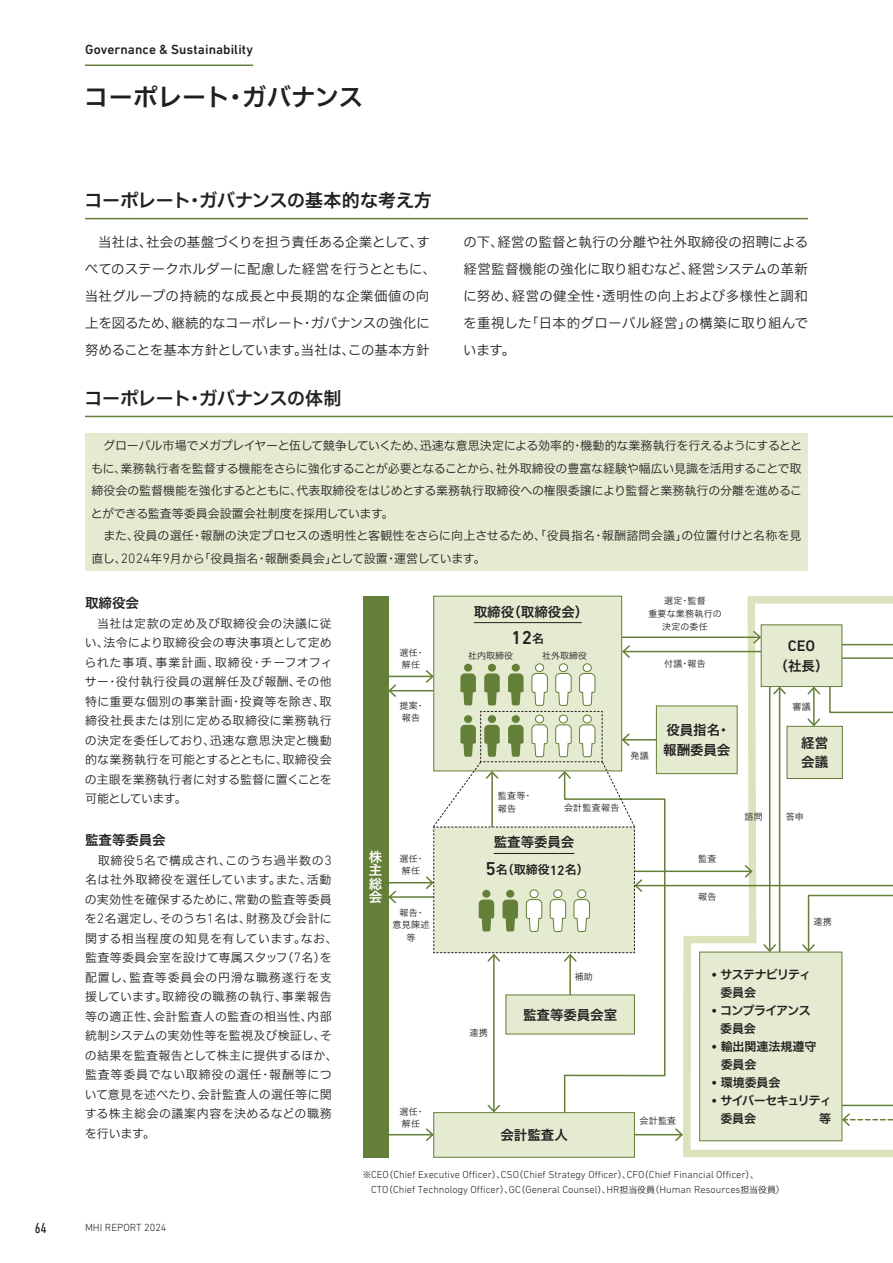
<style>
.page{position:relative;width:893px;height:1263px;background:#fff}
.page>*{position:absolute;margin:0;border:0;box-sizing:border-box;transform-origin:0 0}
.t1{font:24px "Hiragino UD Sans F Std N W6";letter-spacing:.02em;color:#231f20}
.t2{font:500 18.9px "DIN Next LT Pro";color:#231f20}
.t3{font:18px "Hiragino UD Sans F Std N W6";letter-spacing:-.005em;color:#231f20}
.t4{font:500 15.45px "DIN Next LT Pro";color:#231f20}
.t5{font:condensed 15px "DIN Next LT Pro";color:#231f20}
.t6{font:13.5px/27px "Hiragino UD Sans F Std N W3";letter-spacing:.005em;color:#231f20;text-align:center}
.t7{font:13.5px/19.5px "Hiragino UD Sans F Std N W6";color:#231f20}
.t8{font:500 13.5px "DIN Next LT Pro";letter-spacing:.005em;color:#231f20}
.t9{font:13.5px/13.5px "Hiragino UD Sans F Std N W6";color:#fff;text-align:justify}
.t10{font:12px/19.5px "Hiragino UD Sans F Std N W3";color:#231f20;text-align:justify}
.t11{font:12px/19.5px "Hiragino UD Sans F Std N W3";letter-spacing:.025em;color:#231f20}
.t12{font:12px/18px "Hiragino UD Sans F Std N W6";letter-spacing:-.05em;color:#231f20}
.t13{font:12px "Hiragino UD Sans F Std N W6";letter-spacing:-.025em;color:#231f20}
.t14{font:12px/18px "Hiragino UD Sans F Std N W6";letter-spacing:-.065em;color:#231f20}
.t15{font:12px/18px "Hiragino UD Sans F Std N W6";color:#231f20}
.t16{font:300 10.5px "DIN Next LT Pro";color:#231f20}
.t17{font:300 10.35px/15px "DIN Next LT Pro";color:#231f20}
.t18{font:9px/12.8px "Hiragino UD Sans F Std N W3";letter-spacing:.03em;color:#231f20}
.s1{font-family:"DIN Next LT Pro";font-weight:300;font-size:13.8px}
.s2{font-family:"Hiragino UD Sans F Std N W6";font-weight:400;font-size:12px}
.s3{font-family:"DIN Next LT Pro";font-weight:500;font-size:18.9px}
.s4{font-family:"DIN Next LT Pro";font-weight:500;font-size:13.8px}
.s5{font-family:"Hiragino UD Sans F Std N W3";font-weight:400;font-size:9px}
</style>
<div class="page">
<hr style="left:85px;top:416px;width:808px;height:1px;background:#647f37">
<hr style="left:85px;top:218px;width:723px;height:1px;background:#647f37">
<div style="left:85px;top:433px;width:723px;height:138px;background:#e5ebd1"></div>
<svg style="left:679px;top:596px;width:214px;height:562px"></svg>
<hr style="left:623px;top:1134px;width:59px;height:1px;background:#647f37">
<svg style="left:674px;top:1127px;width:10px;height:15px"></svg>
<hr style="left:832px;top:644px;width:61px;height:1px;background:#647f37">
<hr style="left:385px;top:676px;width:48px;height:1px;background:#647f37">
<hr style="left:389px;top:690px;width:49px;height:1px;background:#647f37">
<svg style="left:388px;top:683px;width:10px;height:15px"></svg>
<hr style="left:385px;top:882px;width:48px;height:1px;background:#647f37">
<hr style="left:389px;top:896px;width:49px;height:2px;background:#647f37">
<svg style="left:388px;top:889px;width:10px;height:16px"></svg>
<hr style="left:619px;top:870px;width:132px;height:2px;background:#647f37">
<svg style="left:743px;top:864px;width:11px;height:15px"></svg>
<hr style="left:635px;top:885px;width:258px;height:1px;background:#647f37">
<hr style="left:838px;top:1105px;width:55px;height:1px;background:#647f37">
<svg style="left:842px;top:1112px;width:51px;height:15px"></svg>
<hr style="left:619px;top:636px;width:141px;height:2px;background:#647f37">
<svg style="left:752px;top:629px;width:9px;height:16px"></svg>
<hr style="left:623px;top:651px;width:142px;height:1px;background:#647f37">
<svg style="left:622px;top:644px;width:9px;height:15px"></svg>
<hr style="left:779px;top:688px;width:1px;height:280px;background:#647f37">
<svg style="left:772px;top:687px;width:15px;height:9px"></svg>
<hr style="left:769px;top:660px;width:1px;height:291px;background:#647f37">
<svg style="left:762px;top:943px;width:15px;height:9px"></svg>
<div style="left:434px;top:596px;width:188px;height:175px;background:#e5ebd1;border:1px solid #647f37"></div>
<div style="left:656px;top:706px;width:81px;height:68px;background:#e5ebd1;border:1px solid #647f37"></div>
<div style="left:761px;top:625px;width:81px;height:62px;background:#e5ebd1;border:1px solid #647f37"></div>
<div style="left:434px;top:1112px;width:201px;height:45px;background:#e5ebd1"></div>
<div style="left:363px;top:596px;width:25px;height:561px;background:#647f37"></div>
<hr style="left:474px;top:622px;width:108px;height:1px;background:#231f20">
<div style="left:787px;top:726px;width:55px;height:53px;background:#e5ebd1;border:1px solid #647f37"></div>
<div style="left:464px;top:664px;width:8px;height:8px;background:#647f37;border-radius:50%"></div>
<div style="left:488px;top:664px;width:8px;height:8px;background:#647f37;border-radius:50%"></div>
<div style="left:512px;top:664px;width:8px;height:8px;background:#647f37;border-radius:50%"></div>
<div style="left:535px;top:664px;width:9px;height:8px;background:#fff;border-radius:50%"></div>
<div style="left:535px;top:663px;width:9px;height:9px;border:1px solid #647f37;border-radius:50%"></div>
<div style="left:559px;top:664px;width:8px;height:8px;background:#fff;border-radius:50%"></div>
<div style="left:559px;top:663px;width:9px;height:9px;border:1px solid #647f37;border-radius:50%"></div>
<div style="left:583px;top:664px;width:8px;height:8px;background:#fff;border-radius:50%"></div>
<div style="left:583px;top:663px;width:9px;height:9px;border:1px solid #647f37;border-radius:50%"></div>
<div style="left:699px;top:952px;width:143px;height:189px;background:#e5ebd1;border:1px solid #647f37"></div>
<hr style="left:385px;top:1134px;width:48px;height:1px;background:#647f37">
<svg style="left:424px;top:1127px;width:11px;height:15px"></svg>
<svg style="left:424px;top:669px;width:242px;height:448px"></svg>
<svg style="left:801px;top:657px;width:92px;height:425px"></svg>
<hr style="left:85px;top:65px;width:168px;height:1px;background:#647f37">
<p class="t8" style="left:85px;top:41px;width:170px">Governance &amp; Sustainability</p>
<h1 class="t1" style="left:84px;top:79px;width:280px">コーポレート・ガバナンス</h1>
<h3 class="t3" style="left:84px;top:187px;width:349px">コーポレート・ガバナンスの基本的な考え方</h3>
<p class="t6" style="left:85px;top:228px;width:353px">当社は、社会の基盤づくりを担う責任ある企業として、す<br>べてのステークホルダーに配慮した経営を行うとともに、当社グループの持続的な成長と中長期的な企業価値の向上を図るため、継続的なコーポレート・ガバナンスの強化に努めることを基本方針としています。当社は、この基本方針</p>
<p class="t6" style="left:463px;top:228px;width:347px;text-align:justify">の下、経営の監督と執行の分離や社外取締役の招聘による経営監督機能の強化に取り組むなど、経営システムの革新に努め、経営の健全性・透明性の向上および多様性と調和を重視した「日本的グローバル経営」の構築に取り組んでいます。</p>
<h3 class="t3" style="left:84px;top:384px;width:259px">コーポレート・ガバナンスの体制</h3>
<p class="t10" style="left:91px;top:434px;width:713px;line-height:22.5px;text-align:left">　グローバル市場でメガプレイヤーと伍して競争していくため、迅速な意思決定による効率的・機動的な業務執行を行えるようにするとともに、業務執行者を監督する機能をさらに強化することが必要となることから、社外取締役の豊富な経験や幅広い見識を活用することで取締役会の監督機能を強化するとともに、代表取締役をはじめとする業務執行取締役への権限委譲により監督と業務執行の分離を進めることができる監査等委員会設置会社制度を採用しています。<br>　また、役員の選任・報酬の決定プロセスの透明性と客観性をさらに向上させるため、「役員指名・報酬諮問会議」の位置付けと名称を見直し、<span class="s1">2024</span>年<span class="s1">9</span>月から「役員指名・報酬委員会」として設置・運営しています。</p>
<p class="t7" style="left:85px;top:592px;width:55px">取締役会</p>
<p class="t10" style="left:84px;top:613px;width:250px">　当社は定款の定め及び取締役会の決議に従い、法令により取締役会の専決事項として定められた事項、事業計画、取締役・チーフオフィサー・役付執行役員の選解任及び報酬、その他特に重要な個別の事業計画・投資等を除き、取締役社長または別に定める取締役に業務執行の決定を委任しており、迅速な意思決定と機動的な業務執行を可能とするとともに、取締役会の主眼を業務執行者に対する監督に置くことを可能としています。</p>
<p class="t7" style="left:85px;top:829px;width:82px">監査等委員会</p>
<p class="t11" style="left:85px;top:850px;width:254px">　取締役<span class="s1">5</span>名で構成され、このうち過半数の<span class="s1">3</span>名は社外取締役を選任しています。また、活動の実効性を確保するために、常勤の監査等委員を<span class="s1">2</span>名選定し、そのうち<span class="s1">1</span>名は、財務及び会計に関する相当程度の知見を有しています。なお、監査等委員会室を設けて専属スタッフ（<span class="s1">7</span>名）を配置し、監査等委員会の円滑な職務遂行を支援しています。取締役の職務の執行、事業報告等の適正性、会計監査人の監査の相当性、内部統制システムの実効性等を監視及び検証し、その結果を監査報告として株主に提供するほか、監査等委員でない取締役の選任・報酬等について意見を述べたり、会計監査人の選任等に関する株主総会の議案内容を決めるなどの職務を行います。</p>
<p class="t5" style="left:35px;top:1219px;width:14px">64</p>
<p class="t16" style="left:85px;top:1222px;width:83px">MHI REPORT 2024</p>
<p class="t18" style="left:399px;top:646px;width:27px;line-height:12px">選任・解任</p>
<p class="t18" style="left:399px;top:699px;width:27px;line-height:12px">提案・報告</p>
<p class="t9" style="left:369px;top:849px;width:15px">株主総会</p>
<p class="t18" style="left:399px;top:852px;width:27px;line-height:12px">選任・解任</p>
<p class="t18" style="left:393px;top:905px;width:38px;text-align:center">報告・<br>意見陳述等</p>
<p class="t18" style="left:399px;top:1105px;width:27px;line-height:12px">選任・解任</p>
<p class="t7" style="left:474px;top:601px;width:116px">取締役（取締役会）</p>
<h2 class="t2" style="left:511px;top:626px;width:34px">12<span class="s2">名</span></h2>
<p class="t18" style="left:468px;top:649px;width:46px">社内取締役</p>
<p class="t18" style="left:542px;top:649px;width:46px">社外取締役</p>
<p class="t18" style="left:648px;top:594px;width:75px;text-align:center">選定・監督<br>重要な業務執行の決定の委任</p>
<p class="t18" style="left:664px;top:657px;width:43px">付議・報告</p>
<p class="t18" style="left:630px;top:749px;width:20px">発議</p>
<p class="t18" style="left:498px;top:789px;width:36px">監査等・報告</p>
<p class="t18" style="left:564px;top:801px;width:57px">会計監査報告</p>
<p class="t7" style="left:494px;top:832px;width:82px">監査等委員会</p>
<p class="t13" style="left:485px;top:860px;width:105px"><span class="s3">5</span>名（取締役<span class="s4">12</span>名）</p>
<p class="t7" style="left:663px;top:720px;width:69px">役員指名・報酬委員会</p>
<p class="t18" style="left:698px;top:851px;width:20px">監査</p>
<p class="t18" style="left:698px;top:890px;width:20px">報告</p>
<p class="t4" style="left:788px;top:637px;width:29px">CEO</p>
<p class="t7" style="left:774px;top:655px;width:55px">（社長）</p>
<p class="t18" style="left:792px;top:700px;width:20px">審議</p>
<p class="t7" style="left:801px;top:732px;width:28px">経営会議</p>
<p class="t18" style="left:745px;top:810px;width:20px">諮問</p>
<p class="t18" style="left:786px;top:810px;width:20px">答申</p>
<p class="t18" style="left:813px;top:915px;width:20px">連携</p>
<p class="t18" style="left:469px;top:1026px;width:20px">連携</p>
<p class="t18" style="left:575px;top:969px;width:20px">補助</p>
<p class="t7" style="left:523px;top:1004px;width:96px">監査等委員会室</p>
<p class="t7" style="left:500px;top:1124px;width:69px">会計監査人</p>
<p class="t18" style="left:639px;top:1114px;width:38px">会計監査</p>
<p class="t12" style="left:720px;top:964px;width:92px;text-indent:-9px"><span class="s4">•</span> サステナビリティ委員会</p>
<p class="t14" style="left:720px;top:1000px;width:92px;text-indent:-9px"><span class="s4">•</span> コンプライアンス委員会</p>
<p class="t15" style="left:721px;top:1036px;width:97px;text-indent:-10px"><span class="s4">•</span> 輸出関連法規遵守委員会</p>
<p class="t13" style="left:711px;top:1073px;width:71px"><span class="s4">•</span> 環境委員会</p>
<p class="t12" style="left:720px;top:1090px;width:113px;text-indent:-9px"><span class="s4">•</span> サイバーセキュリティ委員会</p>
<p class="t13" style="left:819px;top:1109px;width:13px">等</p>
<p class="t17" style="left:371px;top:1167px;width:415px;text-indent:-9px"><span class="s5">※</span>CEO<span class="s5">（</span>Chief Executive Officer<span class="s5">）、</span>CSO<span class="s5">（</span>Chief Strategy Officer<span class="s5">）、</span>CFO<span class="s5">（</span>Chief Financial Officer<span class="s5">）、<br></span>CTO<span class="s5">（</span>Chief Technology Officer<span class="s5">）、</span>GC<span class="s5">（</span>General Counsel<span class="s5">）、</span>HR<span class="s5">担当役員（</span>Human Resources<span class="s5">担当役員）</span></p>
</div>
